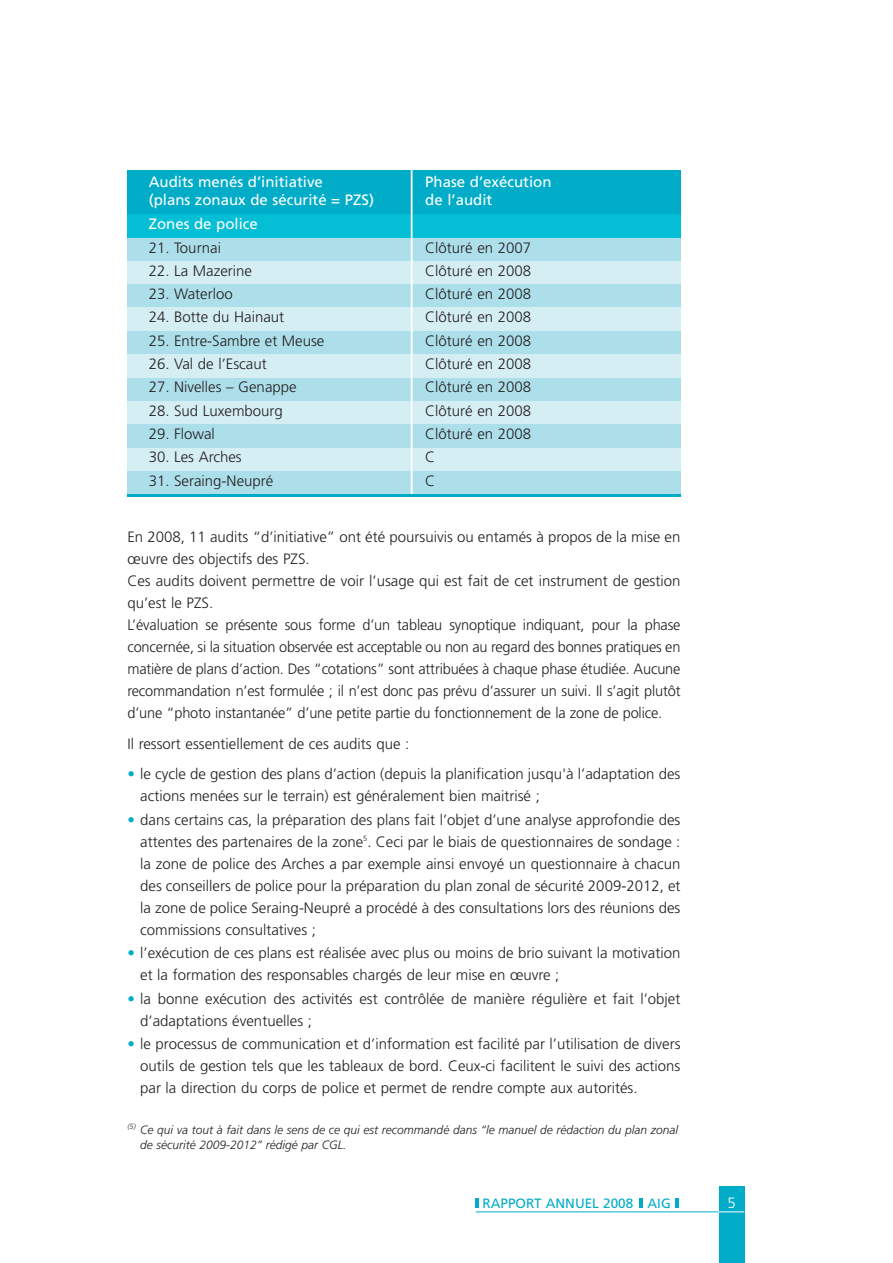
<style>
.page{position:relative;width:893px;height:1263px;background:#fff}
.page>*{position:absolute;margin:0;border:0;box-sizing:border-box;transform-origin:0 0}
.t1{font:300 15px/22px "Frutiger";color:#231f20}
.t2{font:15px "Frutiger";color:#fff}
.t3{font:300 15px "Frutiger";color:#fff}
.t4{font:13.5px "Frutiger";color:#00acc8}
.t5{font:italic 300 12px/15px "Frutiger";color:#231f20}
.s1{color:#00acc8}
</style>
<div class="page">
<div style="left:718px;top:1186px;width:26px;height:77px;background:#00acc8"></div>
<svg style="left:675px;top:1199px;width:4px;height:9px"></svg>
<svg style="left:639px;top:1199px;width:3px;height:9px"></svg>
<svg style="left:476px;top:1199px;width:3px;height:9px"></svg>
<hr style="left:476px;top:1212px;width:242px;height:1px;background:#00acc8">
<svg style="left:718px;top:1212px;width:26px;height:1px"></svg>
<div style="left:127px;top:238px;width:553px;height:23px;background:#addfea"></div>
<div style="left:127px;top:261px;width:553px;height:23px;background:#d5eef3"></div>
<div style="left:127px;top:284px;width:553px;height:24px;background:#addfea"></div>
<div style="left:127px;top:308px;width:553px;height:23px;background:#d5eef3"></div>
<div style="left:127px;top:331px;width:553px;height:23px;background:#addfea"></div>
<div style="left:127px;top:354px;width:553px;height:24px;background:#d5eef3"></div>
<div style="left:127px;top:378px;width:553px;height:23px;background:#addfea"></div>
<div style="left:127px;top:401px;width:553px;height:24px;background:#d5eef3"></div>
<div style="left:127px;top:425px;width:553px;height:23px;background:#addfea"></div>
<div style="left:127px;top:448px;width:553px;height:23px;background:#d5eef3"></div>
<div style="left:127px;top:471px;width:553px;height:24px;background:#addfea"></div>
<div style="left:127px;top:170px;width:553px;height:44px;background:#00acc8"></div>
<div style="left:127px;top:214px;width:553px;height:23px;background:#03bed5"></div>
<hr style="left:411px;top:170px;width:1px;height:328px;background:#fff">
<hr style="left:127px;top:495px;width:553px;height:2px;background:#00acc8">
<p class="t2" style="left:149px;top:176px;width:176px">Audits menés d’initiative</p>
<p class="t2" style="left:425px;top:176px;width:128px">Phase d’exécution</p>
<p class="t2" style="left:149px;top:194px;width:227px">(plans zonaux de sécurité = PZS)</p>
<p class="t2" style="left:425px;top:194px;width:69px">de l’audit</p>
<p class="t2" style="left:149px;top:218px;width:111px">Zones de police</p>
<p class="t1" style="left:149px;top:237px;width:74px">21. Tournai</p>
<p class="t1" style="left:425px;top:237px;width:107px">Clôturé en 2007</p>
<p class="t1" style="left:149px;top:261px;width:105px">22. La Mazerine</p>
<p class="t1" style="left:425px;top:261px;width:107px">Clôturé en 2008</p>
<p class="t1" style="left:149px;top:284px;width:86px">23. Waterloo</p>
<p class="t1" style="left:425px;top:284px;width:107px">Clôturé en 2008</p>
<p class="t1" style="left:149px;top:307px;width:137px">24. Botte du Hainaut</p>
<p class="t1" style="left:425px;top:307px;width:107px">Clôturé en 2008</p>
<p class="t1" style="left:149px;top:331px;width:177px">25. Entre-Sambre et Meuse</p>
<p class="t1" style="left:425px;top:331px;width:107px">Clôturé en 2008</p>
<p class="t1" style="left:149px;top:354px;width:119px">26. Val de l’Escaut</p>
<p class="t1" style="left:425px;top:354px;width:107px">Clôturé en 2008</p>
<p class="t1" style="left:149px;top:377px;width:149px">27. Nivelles – Genappe</p>
<p class="t1" style="left:425px;top:377px;width:107px">Clôturé en 2008</p>
<p class="t1" style="left:149px;top:401px;width:136px">28. Sud Luxembourg</p>
<p class="t1" style="left:425px;top:401px;width:107px">Clôturé en 2008</p>
<p class="t1" style="left:149px;top:424px;width:68px">29. Flowal</p>
<p class="t1" style="left:425px;top:424px;width:107px">Clôturé en 2008</p>
<p class="t1" style="left:149px;top:447px;width:95px">30. Les Arches</p>
<p class="t1" style="left:425px;top:447px;width:12px">C</p>
<p class="t1" style="left:149px;top:471px;width:126px">31. Seraing-Neupré</p>
<p class="t1" style="left:425px;top:471px;width:12px">C</p>
<p class="t1" style="left:127px;top:527px;width:554px">En 2008, 11 audits “d’initiative” ont été poursuivis ou entamés à propos de la mise en œuvre des objectifs des PZS.<br>Ces audits doivent permettre de voir l’usage qui est fait de cet instrument de gestion qu’est le PZS.<br>L’évaluation se présente sous forme d’un tableau synoptique indiquant, pour la phase concernée, si la situation observée est acceptable ou non au regard des bonnes pratiques en matière de plans d’action. Des “cotations” sont attribuées à chaque phase étudiée. Aucune recommandation n’est formulée ; il n’est donc pas prévu d’assurer un suivi. Il s’agit plutôt d’une “photo instantanée” d’une petite partie du fonctionnement de la zone de police.</p>
<p class="t1" style="left:127px;top:734px;width:283px">Il ressort essentiellement de ces audits que :</p>
<p class="t1" style="left:140px;top:764px;width:542px;text-indent:-13px"><span class="s1">•</span> le cycle de gestion des plans d’action (depuis la planification jusqu'à l’adaptation des actions menées sur le terrain) est généralement bien maitrisé ;</p>
<p class="t1" style="left:140px;top:810px;width:542px;text-align:justify;text-indent:-13px"><span class="s1">•</span> dans certains cas, la préparation des plans fait l’objet d’une analyse approfondie des attentes des partenaires de la zone<sup>5</sup>. Ceci par le biais de questionnaires de sondage : la zone de police des Arches a par exemple ainsi envoyé un questionnaire à chacun des conseillers de police pour la préparation du plan zonal de sécurité 2009-2012, et la zone de police Seraing-Neupré a procédé à des consultations lors des réunions des commissions consultatives ;</p>
<p class="t1" style="left:140px;top:943px;width:542px;text-indent:-13px"><span class="s1">•</span> l’exécution de ces plans est réalisée avec plus ou moins de brio suivant la motivation et la formation des responsables chargés de leur mise en œuvre ;</p>
<p class="t1" style="left:140px;top:989px;width:542px;text-indent:-13px"><span class="s1">•</span> la bonne exécution des activités est contrôlée de manière régulière et fait l’objet d’adaptations éventuelles ;</p>
<p class="t1" style="left:140px;top:1034px;width:542px;text-align:justify;text-indent:-13px"><span class="s1">•</span> le processus de communication et d’information est facilité par l’utilisation de divers outils de gestion tels que les tableaux de bord. Ceux-ci facilitent le suivi des actions par la direction du corps de police et permet de rendre compte aux autorités.</p>
<p class="t5" style="left:140px;top:1123px;width:539px;text-indent:-13px"><sup>(5)</sup> Ce qui va tout à fait dans le sens de ce qui est recommandé dans “le manuel de rédaction du plan zonal de sécurité 2009-2012” rédigé par CGL.</p>
<p class="t4" style="left:482px;top:1198px;width:190px">RAPPORT ANNUEL 2008 AIG</p>
<p class="t3" style="left:727px;top:1197px;width:10px">5</p>
</div>
